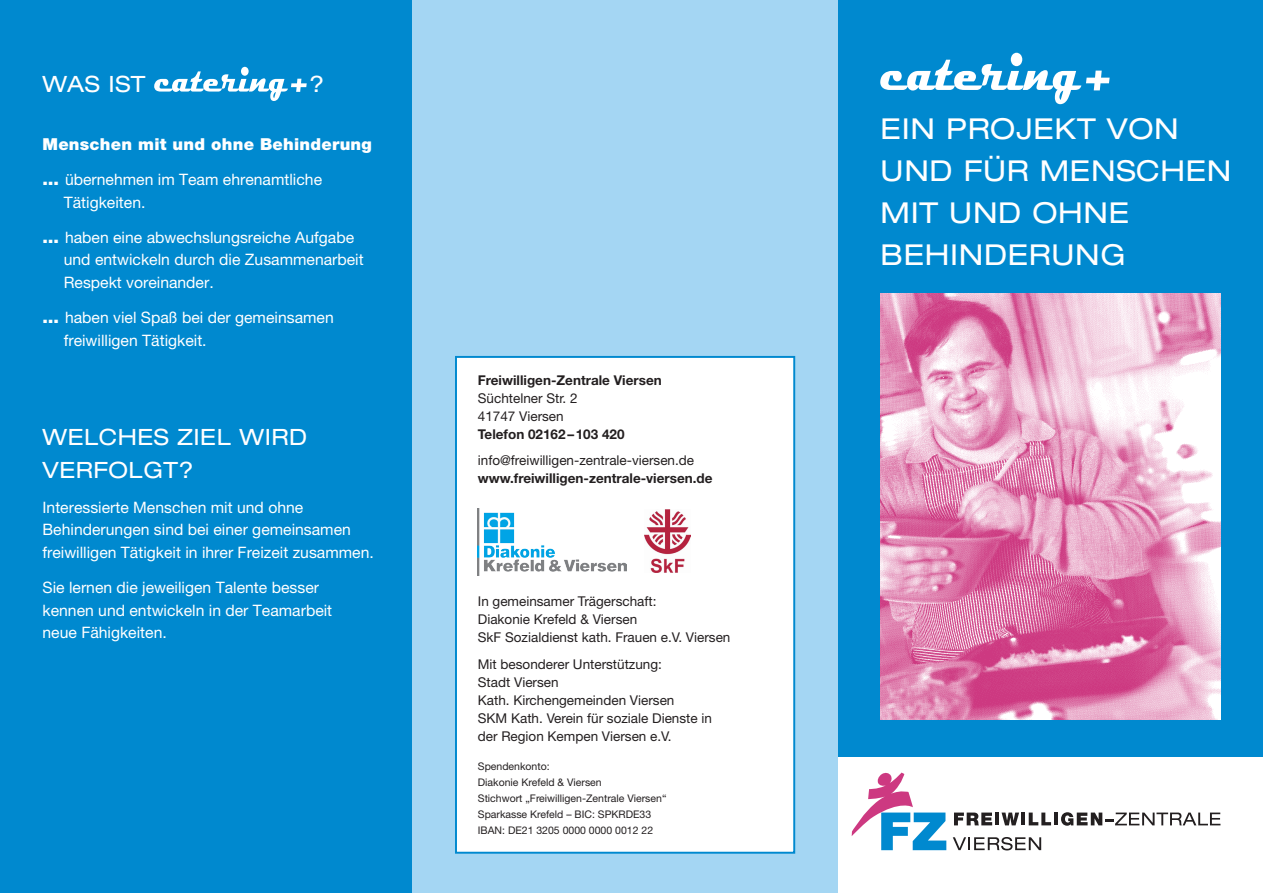
<style>
.page{position:relative;width:1263px;height:893px;background:#fff}
.page>*{position:absolute;margin:0;border:0;box-sizing:border-box;transform-origin:0 0}
.FZ_Head_extendet{font:expanded 28.8px/42px "Helvetica Neue LT Std";letter-spacing:.025em;color:#fff}
.FZ_Head_Fließtext{font:expanded 22.5px/33px "Helvetica Neue LT Std";letter-spacing:.025em;color:#fff}
.FZ_Aufzählung{font:900 16.5px "Helvetica Neue LT Std";letter-spacing:.015em;color:#fff}
.FZ_Fließtext{font:15.75px/22.5px "Helvetica Neue LT Std";color:#fff}
.FZ_Aufzählung-2{font:15.75px/22.5px "Helvetica Neue LT Std";color:#fff}
.t1{font:13.5px/18px "Helvetica Neue LT Std";color:#231f20}
.t2{font:700 13.5px "Helvetica Neue LT Std";color:#231f20}
.t3{font:10.5px/16px "Helvetica Neue LT Std";color:#231f20}
.s1{font-weight:900;font-size:16.5px}
</style>
<div class="page">
<div style="left:838px;top:0;width:425px;height:757px;background:#0089cf"></div>
<div style="left:0;top:0;width:412px;height:893px;background:#0089cf"></div>
<div style="left:412px;top:0;width:426px;height:893px;background:#a4d6f3"></div>
<img style="left:880px;top:293px;width:340px;height:427px">
<svg style="left:954px;top:812px;width:38px;height:13px"></svg>
<hr style="left:995px;top:812px;width:4px;height:13px;background:#231f20">
<svg style="left:1001px;top:812px;width:18px;height:13px"></svg>
<hr style="left:1021px;top:812px;width:4px;height:13px;background:#231f20">
<svg style="left:1029px;top:812px;width:22px;height:13px"></svg>
<hr style="left:1054px;top:812px;width:4px;height:13px;background:#231f20">
<svg style="left:1061px;top:812px;width:159px;height:14px"></svg>
<svg style="left:953px;top:837px;width:88px;height:13px"></svg>
<svg style="left:852px;top:772px;width:94px;height:78px"></svg>
<div style="left:455px;top:356px;width:340px;height:498px;background:#fff;border:2px solid #0089cf"></div>
<img style="left:478px;top:509px;width:148px;height:67px">
<img style="left:644px;top:509px;width:47px;height:63px">
<svg style="left:154px;top:67px;width:153px;height:34px"></svg>
<svg style="left:880px;top:53px;width:229px;height:51px"></svg>
<p class="FZ_Head_Fließtext" style="left:43px;top:67px;width:105px">WAS IST</p>
<p class="FZ_Head_Fließtext" style="left:310px;top:67px;width:17px">?</p>
<p class="FZ_Aufzählung" style="left:43px;top:134px;width:331px">Menschen mit und ohne Behinderung</p>
<p class="FZ_Aufzählung-2" style="left:64px;top:168px;width:260px;text-indent:-21px"><span class="s1">…</span> übernehmen im Team ehrenamtliche<br>Tätigkeiten.</p>
<p class="FZ_Aufzählung-2" style="left:64px;top:226px;width:301px;text-indent:-21px"><span class="s1">…</span> haben eine abwechslungsreiche Aufgabe und entwickeln durch die Zusammenarbeit<br>Respekt voreinander.</p>
<p class="FZ_Aufzählung-2" style="left:64px;top:306px;width:271px;text-indent:-21px"><span class="s1">…</span> haben viel Spaß bei der gemeinsamen freiwilligen Tätigkeit.</p>
<p class="FZ_Head_Fließtext" style="left:43px;top:420px;width:266px">WELCHES ZIEL WIRD<br>VERFOLGT?</p>
<p class="FZ_Fließtext" style="left:43px;top:496px;width:333px">Interessierte Menschen mit und ohne<br>Behinderungen sind bei einer gemeinsamen freiwilligen Tätigkeit in ihrer Freizeit zusammen.</p>
<p class="FZ_Fließtext" style="left:43px;top:576px;width:291px">Sie lernen die jeweiligen Talente besser kennen und entwickeln in der Teamarbeit neue Fähigkeiten.</p>
<p class="t2" style="left:478px;top:372px;width:185px">Freiwilligen-Zentrale Viersen</p>
<p class="t1" style="left:478px;top:389px;width:101px">Süchtelner Str. 2<br>41747 Viersen</p>
<p class="t2" style="left:478px;top:426px;width:148px">Telefon 02162–103 420</p>
<p class="t1" style="left:478px;top:451px;width:218px">info@freiwilligen-zentrale-viersen.de</p>
<p class="t2" style="left:478px;top:470px;width:236px">www.freiwilligen-zentrale-viersen.de</p>
<p class="t1" style="left:478px;top:592px;width:254px">In gemeinsamer Trägerschaft:<br>Diakonie Krefeld &amp; Viersen<br>SkF Sozialdienst kath. Frauen e.V. Viersen</p>
<p class="t1" style="left:478px;top:655px;width:236px">Mit besonderer Unterstützung:<br>Stadt Viersen<br>Kath. Kirchengemeinden Viersen<br>SKM Kath. Verein für soziale Dienste in der Region Kempen Viersen e.V.</p>
<p class="t3" style="left:478px;top:758px;width:190px">Spendenkonto:<br>Diakonie Krefeld &amp; Viersen<br>Stichwort „Freiwilligen-Zentrale Viersen“<br>Sparkasse Krefeld – BIC: SPKRDE33<br>IBAN: DE21 3205 0000 0000 0012 22</p>
<p class="FZ_Head_extendet" style="left:881px;top:107px;width:352px">EIN PROJEKT VON<br>UND FÜR MENSCHEN<br>MIT UND OHNE<br>BEHINDERUNG</p>
</div>
